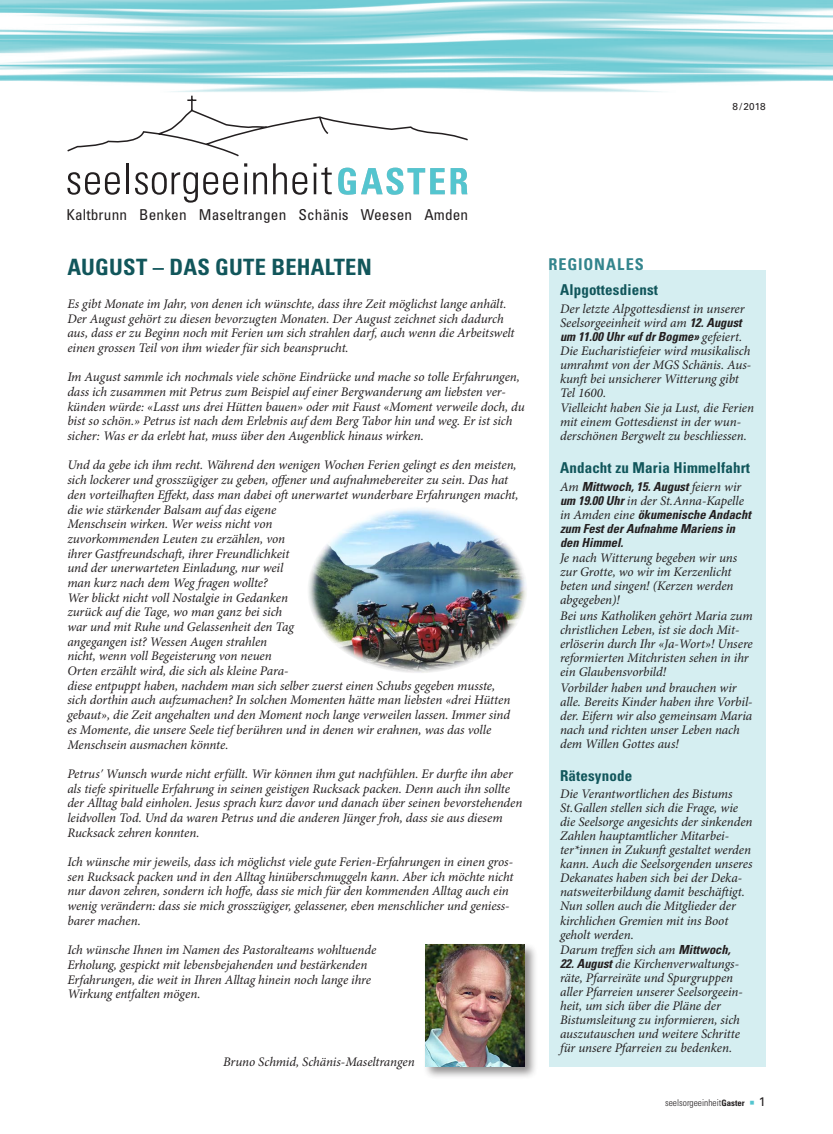
<style>
.page{position:relative;width:833px;height:1134px;background:#fff}
.page>*{position:absolute;margin:0;border:0;box-sizing:border-box;transform-origin:0 0}
.t1{font:700 condensed 22.5px "Univers LT Std";letter-spacing:.01em;color:#11565b}
.t2{font:700 condensed 16.25px "Univers LT Std";letter-spacing:.06em;color:#34858d}
.t3{font:700 condensed 15px "Univers LT Std";letter-spacing:.01em;color:#11565b}
.t4{font:condensed 15px "Univers LT Std";letter-spacing:.01em;color:#231f20}
.t5{font:italic 13.12px/14.6px "Minion Pro";letter-spacing:-.005em;color:#231f20}
.t6{font:italic 700 condensed 12.5px/14px "Univers LT Std";color:#231f20}
.t7{font:10px "Univers LT Std";color:#231f20}
.t8{font:300 condensed 9.38px "Univers LT Std";color:#231f20}
.s1{font-family:"Univers LT Std";font-weight:700;font-stretch:condensed;font-size:12.5px}
.s2{font-family:"Minion Pro";font-weight:400;font-stretch:normal;font-size:13.12px}
.s3{font-weight:700;font-size:8.75px}
.s4{font-family:"Minion Pro";font-weight:400;font-stretch:normal;font-size:13.12px;color:#54c5cf}
.s5{font-weight:400;font-stretch:normal;font-size:12.5px}
</style>
<div class="page">
<img style="left:0;top:0;width:833px;height:96px">
<div style="left:549px;top:270px;width:216px;height:797px;background:#d5eef1"></div>
<svg style="left:67px;top:96px;width:401px;height:107px"></svg>
<img style="left:308px;top:508px;width:218px;height:165px">
<div style="left:423px;top:942px;width:114px;height:138px;background:#231f20;opacity:.5"></div>
<img style="left:425px;top:945px;width:99px;height:122px">
<p class="t7" style="left:732px;top:101px;width:35px">8/2018</p>
<p class="t4" style="left:66px;top:205px;width:403px">Kaltbrunn Benken Maseltrangen Schänis Weesen Amden</p>
<h1 class="t1" style="left:67px;top:253px;width:306px">AUGUST – DAS GUTE BEHALTEN</h1>
<p class="t5" style="left:67px;top:297px;width:449px">Es gibt Monate im Jahr, von denen ich wünschte, dass ihre Zeit möglichst lange anhält.<br>Der August gehört zu diesen bevorzugten Monaten. Der August zeichnet sich dadurch aus, dass er zu Beginn noch mit Ferien um sich strahlen darf, auch wenn die Arbeitswelt einen grossen Teil von ihm wieder für sich beansprucht.</p>
<p class="t5" style="left:67px;top:370px;width:459px">Im August sammle ich nochmals viele schöne Eindrücke und mache so tolle Erfahrungen, dass ich zusammen mit Petrus zum Beispiel auf einer Bergwanderung am liebsten ver&shy;künden würde: «Lasst uns drei Hütten bauen» oder mit Faust «Moment verweile doch, du bist so schön.» Petrus ist nach dem Erlebnis auf dem Berg Tabor hin und weg. Er ist sich sicher: Was er da erlebt hat, muss über den Augenblick hinaus wirken.</p>
<p class="t5" style="left:67px;top:458px;width:453px">Und da gebe ich ihm recht. Während den wenigen Wochen Ferien gelingt es den meisten, sich lockerer und grosszügiger zu geben, offener und aufnahmebereiter zu sein. Das hat den vorteilhaften Effekt, dass man dabei oft unerwartet wunderbare Erfahrungen macht, die wie stärkender Balsam auf das eigene<br>Menschsein wirken. Wer weiss nicht von<br>zuvorkommenden Leuten zu erzählen, von<br>ihrer Gastfreundschaft, ihrer Freundlichkeit<br>und der unerwarteten Einladung, nur weil<br>man kurz nach dem Weg fragen wollte?<br>Wer blickt nicht voll Nostalgie in Gedanken<br>zurück auf die Tage, wo man ganz bei sich<br>war und mit Ruhe und Gelassenheit den Tag<br>angegangen ist? Wessen Augen strahlen<br>nicht, wenn voll Begeisterung von neuen<br>Orten erzählt wird, die sich als kleine Para-<br>diese entpuppt haben, nachdem man sich selber zuerst einen Schubs gegeben musste,<br>sich dorthin auch aufzumachen? In solchen Momenten hätte man liebsten «drei Hütten gebaut», die Zeit angehalten und den Moment noch lange verweilen lassen. Immer sind es Momente, die unsere Seele tief berühren und in denen wir erahnen, was das volle Menschsein ausmachen könnte.</p>
<p class="t5" style="left:67px;top:767px;width:456px">Petrusʹ Wunsch wurde nicht erfüllt. Wir können ihm gut nachfühlen. Er durfte ihn aber als tiefe spirituelle Erfahrung in seinen geistigen Rucksack packen. Denn auch ihn sollte der Alltag bald einholen. Jesus sprach kurz davor und danach über seinen bevorstehenden leidvollen Tod. Und da waren Petrus und die anderen Jünger froh, dass sie aus diesem Rucksack zehren konnten.</p>
<p class="t5" style="left:67px;top:855px;width:447px">Ich wünsche mir jeweils, dass ich möglichst viele gute Ferien-Erfahrungen in einen gros&shy;sen Rucksack packen und in den Alltag hinüberschmuggeln kann. Aber ich möchte nicht nur davon zehren, sondern ich hoffe, dass sie mich für den kommenden Alltag auch ein wenig verändern: dass sie mich grosszügiger, gelassener, eben menschlicher und geniess&shy;barer machen.</p>
<p class="t5" style="left:67px;top:943px;width:310px">Ich wünsche Ihnen im Namen des Pastoralteams wohltuende Erholung, gespickt mit lebensbejahenden und bestärkenden Erfahrungen, die weit in Ihren Alltag hinein noch lange ihre Wirkung entfalten mögen.</p>
<p class="t5" style="left:223px;top:1055px;width:193px">Bruno Schmid, Schänis-Maseltrangen</p>
<p class="t2" style="left:548px;top:255px;width:97px">REGIONALES</p>
<p class="t3" style="left:560px;top:281px;width:99px">Alpgottesdienst</p>
<p class="t5" style="left:560px;top:302px;width:186px;line-height:14px">Der letzte Alpgottesdienst in unserer<br>Seelsorgeeinheit wird am <span class="s1">12. August</span></p>
<p class="t6" style="left:560px;top:329px;width:184px">um 11.00 Uhr «uf dr Bogme» <span class="s2">gefeiert.</span></p>
<p class="t5" style="left:560px;top:344px;width:193px;line-height:14px">Die Eucharistiefeier wird musikalisch umrahmt von der MGS Schänis. Aus&shy;kunft bei unsicherer Witterung gibt<br>Tel 1600.</p>
<p class="t5" style="left:560px;top:402px;width:195px;line-height:14px">Vielleicht haben Sie ja Lust, die Ferien mit einem Gottesdienst in der wun&shy;derschönen Bergwelt zu beschliessen.</p>
<p class="t3" style="left:560px;top:459px;width:191px">Andacht zu Maria Himmelfahrt</p>
<p class="t6" style="left:560px;top:479px;width:183px"><span class="s2">Am</span> Mittwoch, 15. August <span class="s2">feiern wir</span></p>
<p class="t5" style="left:560px;top:494px;width:185px"><span class="s1">um 19.00 Uhr</span> in der St.Anna-Kapelle</p>
<p class="t6" style="left:560px;top:507px;width:192px"><span class="s2">in Amden eine</span> ökumenische Andacht zum Fest der Aufnahme Mariens in den Himmel.</p>
<p class="t5" style="left:560px;top:552px;width:179px;line-height:14px">Je nach Witterung begeben wir uns zur Grotte, wo wir im Kerzenlicht beten und singen! (Kerzen werden abgegeben)!</p>
<p class="t5" style="left:560px;top:609px;width:194px;line-height:14px">Bei uns Katholiken gehört Maria zum christlichen Leben, ist sie doch Mit&shy;erlöserin durch Ihr «Ja-Wort»! Unsere reformierten Mitchristen sehen in ihr ein Glaubensvorbild!</p>
<p class="t5" style="left:560px;top:681px;width:194px;line-height:14px">Vorbilder haben und brauchen wir alle. Bereits Kinder haben ihre Vorbil&shy;der. Eifern wir also gemeinsam Maria nach und richten unser Leben nach dem Willen Gottes aus!</p>
<p class="t3" style="left:560px;top:766px;width:74px">Rätesynode</p>
<p class="t5" style="left:560px;top:787px;width:194px;line-height:14px">Die Verantwortlichen des Bistums St.Gallen stellen sich die Frage, wie die Seelsorge angesichts der sinkenden Zahlen hauptamtlicher Mitarbei&shy;ter*innen in Zukunft gestaltet werden kann. Auch die Seelsorgenden unseres Dekanates haben sich bei der Deka&shy;natsweiterbildung damit beschäftigt.<br>Nun sollen auch die Mitglieder der kirchlichen Gremien mit ins Boot geholt werden.</p>
<p class="t5" style="left:560px;top:943px;width:172px">Darum treffen sich am <span class="s1">Mittwoch,</span></p>
<p class="t5" style="left:560px;top:957px;width:184px;line-height:14px"><span class="s1">22. August</span> die Kirchenverwaltungs&shy;räte, Pfarreiräte und Spurgruppen aller Pfarreien unserer Seelsorgeein&shy;heit, um sich über die Pläne der Bistumsleitung zu informieren, sich auszutauschen und weitere Schritte für unsere Pfarreien zu bedenken.</p>
<p class="t8" style="left:665px;top:1097px;width:102px">seelsorgeeinheit<span class="s3">Gaster</span> <span class="s4">■</span> <span class="s5">1</span></p>
</div>
